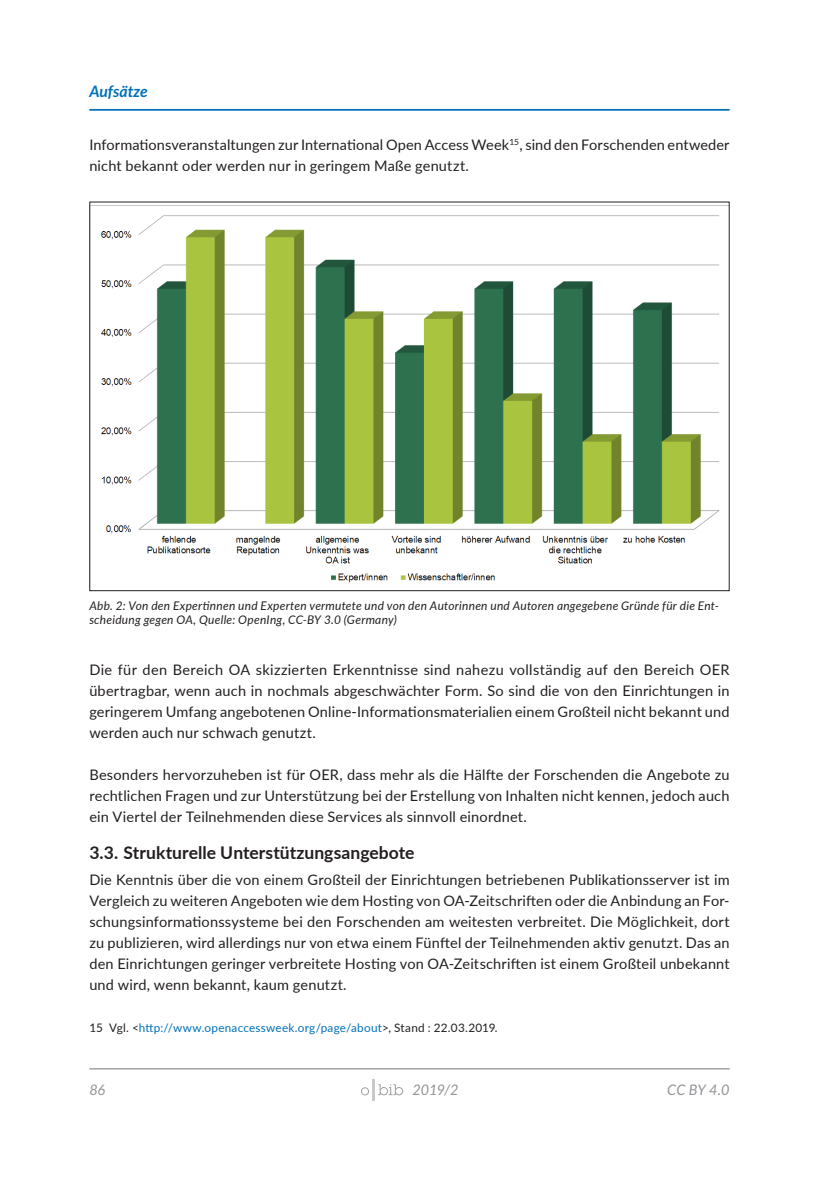
<style>
.page{position:relative;width:819px;height:1191px;background:#fff}
.page>*{position:absolute;margin:0;border:0;box-sizing:border-box;transform-origin:0 0}
.t1{font:17.5px "Lato Bold 2";color:#231f20}
.t2{font:italic 700 15.75px "Lato";color:#0071b9}
.t3{font:14.53px/21px "Lato Regular 2";letter-spacing:.01em;color:#231f20;text-align:justify}
.t4{font:14.53px "Lato";letter-spacing:.015em;color:#231f20}
.t5{font:italic 14.53px "Lato";letter-spacing:-.01em;color:#939598}
.t6{font:11.9px/14px "Lato Italic 2";letter-spacing:.02em;color:#231f20}
.t7{font:11.72px "Lato Regular 2";letter-spacing:.02em;color:#0071b9}
.s1{color:#231f20}
</style>
<div class="page">
<hr style="left:89px;top:1068px;width:640px;height:1px;background:#939598">
<hr style="left:372px;top:1079px;width:3px;height:21px;background:#c7c8ca">
<svg style="left:361px;top:1087px;width:8px;height:8px"></svg>
<svg style="left:378px;top:1084px;width:25px;height:11px"></svg>
<img style="left:91px;top:205px;width:636px;height:378px">
<hr style="left:89px;top:109px;width:640px;height:2px;background:#0071b9">
<p class="t2" style="left:89px;top:80px;width:60px">Aufsätze</p>
<p class="t3" style="left:89px;top:134px;width:641px">Informationsveranstaltungen zur International Open Access Week<sup>15</sup>, sind den Forschenden entweder nicht bekannt oder werden nur in geringem Maße genutzt.</p>
<p class="t6" style="left:89px;top:598px;width:631px">Abb. 2: Von den Expertinnen und Experten vermutete und von den Autorinnen und Autoren angegebene Gründe für die Ent&shy;scheidung gegen OA, Quelle: OpenIng, CC-BY 3.0 (Germany)</p>
<p class="t3" style="left:89px;top:659px;width:642px">Die für den Bereich OA skizzierten Erkenntnisse sind nahezu vollständig auf den Bereich OER übertragbar, wenn auch in nochmals abgeschwächter Form. So sind die von den Einrichtungen in geringerem Umfang angebotenen Online-Informationsmaterialien einem Großteil nicht bekannt und</p>
<p class="t4" style="left:89px;top:722px;width:228px">werden auch nur schwach genutzt.</p>
<p class="t3" style="left:89px;top:764px;width:641px">Besonders hervorzuheben ist für OER, dass mehr als die Hälfte der Forschenden die Angebote zu rechtlichen Fragen und zur Unterstützung bei der Erstellung von Inhalten nicht kennen, jedoch auch ein Viertel der Teilnehmenden diese Services als sinnvoll einordnet.</p>
<p class="t1" style="left:89px;top:839px;width:326px">3.3. Strukturelle Unterstützungsangebote</p>
<p class="t3" style="left:89px;top:869px;width:641px">Die Kenntnis über die von einem Großteil der Einrichtungen betriebenen Publikationsserver ist im Vergleich zu weiteren Angeboten wie dem Hosting von OA-Zeitschriften oder die Anbindung an For&shy;schungsinformationssysteme bei den Forschenden am weitesten verbreitet. Die Möglichkeit, dort zu publizieren, wird allerdings nur von etwa einem Fünftel der Teilnehmenden aktiv genutzt. Das an den Einrichtungen geringer verbreitete Hosting von OA-Zeitschriften ist einem Großteil unbekannt und wird, wenn bekannt, kaum genutzt.</p>
<p class="t7" style="left:89px;top:1019px;width:410px"><span class="s1">15 Vgl. &lt;</span>http://www.openaccessweek.org/page/about<span class="s1">&gt;, Stand : 22.03.2019.</span></p>
<p class="t5" style="left:89px;top:1079px;width:18px">86</p>
<p class="t5" style="left:412px;top:1079px;width:47px">2019/2</p>
<p class="t5" style="left:667px;top:1079px;width:64px">CC BY 4.0</p>
</div>
